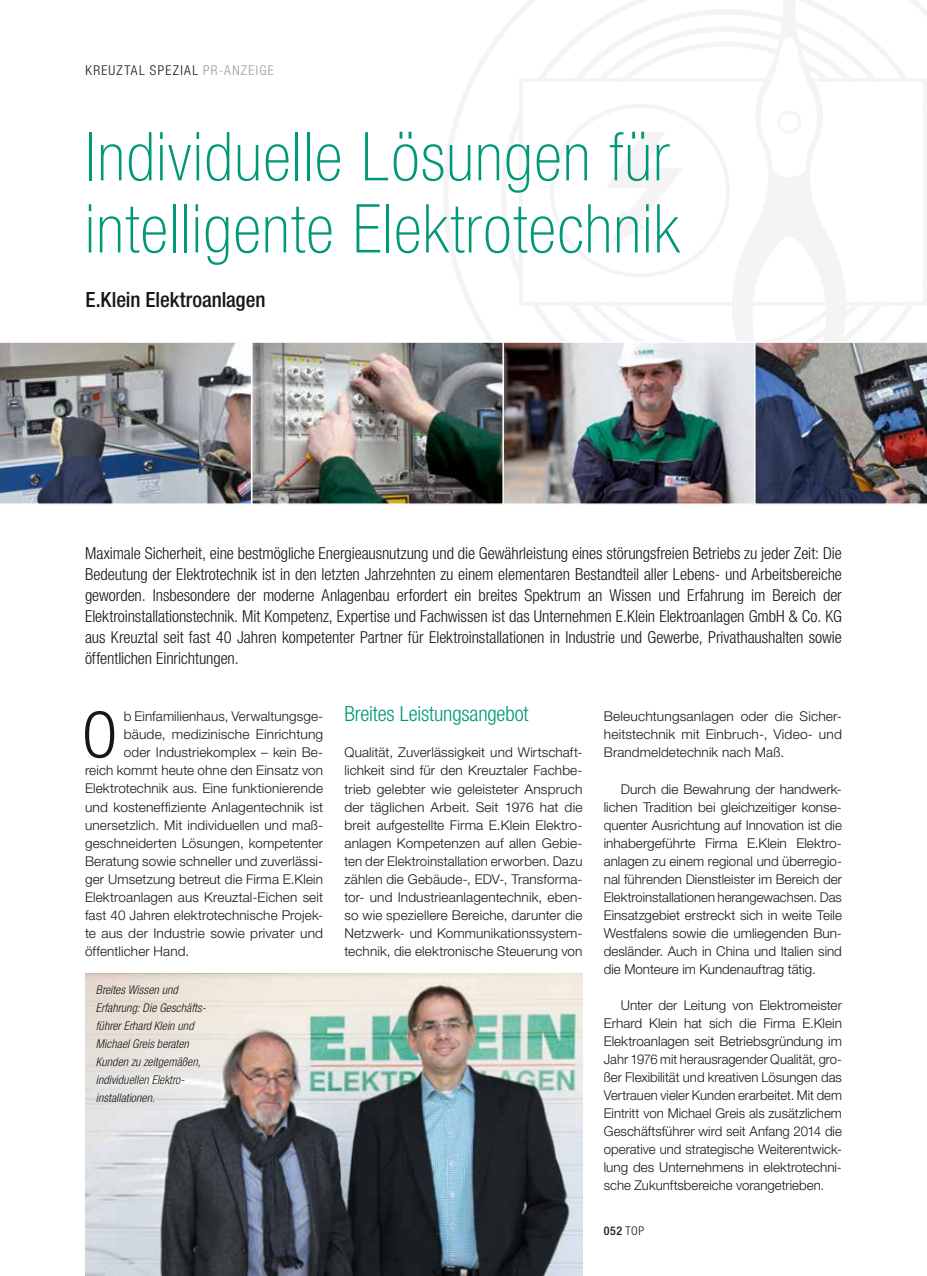
<style>
.page{position:relative;width:927px;height:1276px;background:#fff}
.page>*{position:absolute;margin:0;border:0;box-sizing:border-box;transform-origin:0 0}
.t1{font:100 condensed 67.5px/72.2px "Helvetica Neue LT";letter-spacing:.02em;color:#009877}
.t2{font:300 condensed 64.05px "Helvetica Neue LT";color:#181716}
.t3{font:300 condensed 21px "Helvetica Neue LT";letter-spacing:-.01em;color:#009877}
.t4{font:500 condensed 21px "Helvetica Neue LT";letter-spacing:-.005em;color:#181716}
.t5{font:300 condensed 16.5px/21px "Helvetica Neue LT";letter-spacing:-.005em;color:#181716;text-align:justify}
.t6{font:300 13.5px/18px "Helvetica Neue LT";letter-spacing:.01em;color:#181716;text-align:justify}
.t7{font:300 condensed 13.5px "Helvetica Neue LT";letter-spacing:.095em;color:#181716}
.t8{font:italic 300 condensed 12px/18px "Helvetica Neue LT";letter-spacing:.005em;color:#181716}
.t9{font:500 condensed 12px "Helvetica Neue LT";color:#181716}
.s1{color:#9c9c9d}
.s2{font-weight:300}
</style>
<div class="page">
<svg style="left:444px;top:31px;width:57px;height:310px"></svg>
<svg style="left:501px;top:0;width:426px;height:278px"></svg>
<svg style="left:532px;top:9px;width:387px;height:320px"></svg>
<svg style="left:550px;top:26px;width:351px;height:315px"></svg>
<svg style="left:565px;top:41px;width:320px;height:300px"></svg>
<div style="left:519px;top:78px;width:408px;height:228px;background:#f4f4f4"></div>
<div style="left:523px;top:82px;width:400px;height:220px;background:#fff;border-radius:2px"></div>
<svg style="left:708px;top:0;width:162px;height:341px"></svg>
<svg style="left:754px;top:35px;width:70px;height:142px"></svg>
<svg style="left:550px;top:104px;width:180px;height:173px"></svg>
<img style="left:85px;top:974px;width:497px;height:302px">
<img style="left:254px;top:344px;width:498px;height:158px">
<div style="left:502px;top:341px;width:253px;height:164px;border:2px solid #fff"></div>
<img style="left:754px;top:341px;width:173px;height:164px">
<div style="left:251px;top:341px;width:253px;height:164px;border:2px solid #fff"></div>
<img style="left:0;top:341px;width:252px;height:164px">
<p class="t7" style="left:85px;top:62px;width:190px">KREUZTAL SPEZIAL <span class="s1">PR-ANZEIGE</span></p>
<h1 class="t1" style="left:85px;top:120px;width:596px">Individuelle Lösungen für intelligente Elektrotechnik</h1>
<h3 class="t4" style="left:85px;top:287px;width:182px">E.Klein Elektroanlagen</h3>
<p class="t5" style="left:85px;top:542px;width:758px">Maximale Sicherheit, eine bestmögliche Energieausnutzung und die Gewährleistung eines störungsfreien Betriebs zu jeder Zeit: Die Bedeutung der Elektrotechnik ist in den letzten Jahrzehnten zu einem elementaren Bestandteil aller Lebens- und Arbeitsbereiche geworden. Insbesondere der moderne Anlagenbau erfordert ein breites Spektrum an Wissen und Erfahrung im Bereich der Elektroinstallationstechnik. Mit Kompetenz, Expertise und Fachwissen ist das Unternehmen E.Klein Elektroanlagen GmbH &amp; Co. KG aus Kreuztal seit fast 40 Jahren kompetenter Partner für Elektroinstallationen in Industrie und Gewerbe, Privathaushalten sowie öffentlichen Einrichtungen.</p>
<h2 class="t2" style="left:82px;top:698px;width:37px">O</h2>
<p class="t6" style="left:124px;top:707px;width:201px">b Einfamilienhaus, Verwaltungsge-</p>
<p class="t6" style="left:124px;top:725px;width:201px">bäude, medizinische Einrichtung</p>
<p class="t6" style="left:124px;top:743px;width:201px">oder Industriekomplex – kein Be-</p>
<p class="t6" style="left:85px;top:761px;width:240px">reich kommt heute ohne den Einsatz von</p>
<p class="t6" style="left:85px;top:779px;width:240px">Elektrotechnik aus. Eine funktionierende</p>
<p class="t6" style="left:85px;top:797px;width:240px">und kosteneffiziente Anlagentechnik ist</p>
<p class="t6" style="left:85px;top:815px;width:240px">unersetzlich. Mit individuellen und maß-</p>
<p class="t6" style="left:85px;top:833px;width:240px">geschneiderten Lösungen, kompetenter</p>
<p class="t6" style="left:85px;top:851px;width:240px">Beratung sowie schneller und zuverlässi-</p>
<p class="t6" style="left:85px;top:869px;width:240px">ger Umsetzung betreut die Firma E.Klein</p>
<p class="t6" style="left:85px;top:887px;width:240px">Elektroanlagen aus Kreuztal-Eichen seit</p>
<p class="t6" style="left:85px;top:905px;width:240px">fast 40 Jahren elektrotechnische Projek-</p>
<p class="t6" style="left:85px;top:923px;width:240px">te aus der Industrie sowie privater und</p>
<p class="t6" style="left:85px;top:941px;width:106px">öffentlicher Hand.</p>
<p class="t8" style="left:96px;top:980px;width:112px">Breites Wissen und<br>Erfahrung: Die Geschäfts&shy;führer Erhard Klein und<br>Michael Greis beraten<br>Kunden zu zeitgemäßen, individuellen Elektro&shy;installationen.</p>
<h3 class="t3" style="left:344px;top:702px;width:186px">Breites Leistungsangebot</h3>
<p class="t6" style="left:344px;top:743px;width:240px">Qualität, Zuverlässigkeit und Wirtschaft&shy;lichkeit sind für den Kreuztaler Fachbe&shy;trieb gelebter wie geleisteter Anspruch der täglichen Arbeit. Seit 1976 hat die breit aufgestellte Firma E.Klein Elektro&shy;anlagen Kompetenzen auf allen Gebie&shy;ten der Elektroinstallation erworben. Dazu zählen die Gebäude-, EDV-, Transforma&shy;tor- und Industrieanlagentechnik, eben&shy;so wie speziellere Bereiche, darunter die Netzwerk- und Kommunikationssystem&shy;technik, die elektronische Steuerung von</p>
<p class="t6" style="left:604px;top:707px;width:240px">Beleuchtungsanlagen oder die Sicher&shy;heitstechnik mit Einbruch-, Video- und Brandmeldetechnik nach Maß.</p>
<p class="t6" style="left:604px;top:779px;width:240px;text-indent:17px">Durch die Bewahrung der handwerk&shy;lichen Tradition bei gleichzeitiger konse&shy;quenter Ausrichtung auf Innovation ist die inhabergeführte Firma E.Klein Elektro&shy;anlagen zu einem regional und überregio&shy;nal führenden Dienstleister im Bereich der Elektroinstallationen herangewachsen. Das Einsatzgebiet erstreckt sich in weite Teile Westfalens sowie die umliegenden Bun&shy;desländer. Auch in China und Italien sind die Monteure im Kundenauftrag tätig.</p>
<p class="t6" style="left:604px;top:996px;width:240px;text-indent:17px">Unter der Leitung von Elektromeister Erhard Klein hat sich die Firma E.Klein Elektroanlagen seit Betriebsgründung im Jahr 1976 mit herausragender Qualität, gro&shy;ßer Flexibilität und kreativen Lösungen das Vertrauen vieler Kunden erarbeitet. Mit dem Eintritt von Michael Greis als zusätzlichem Geschäftsführer wird seit Anfang 2014 die operative und strategische Weiterentwick&shy;lung des Unternehmens in elektrotechni&shy;sche Zukunftsbereiche vorangetrieben.</p>
<p class="t9" style="left:604px;top:1223px;width:42px">052 <span class="s2">TOP</span></p>
</div>
